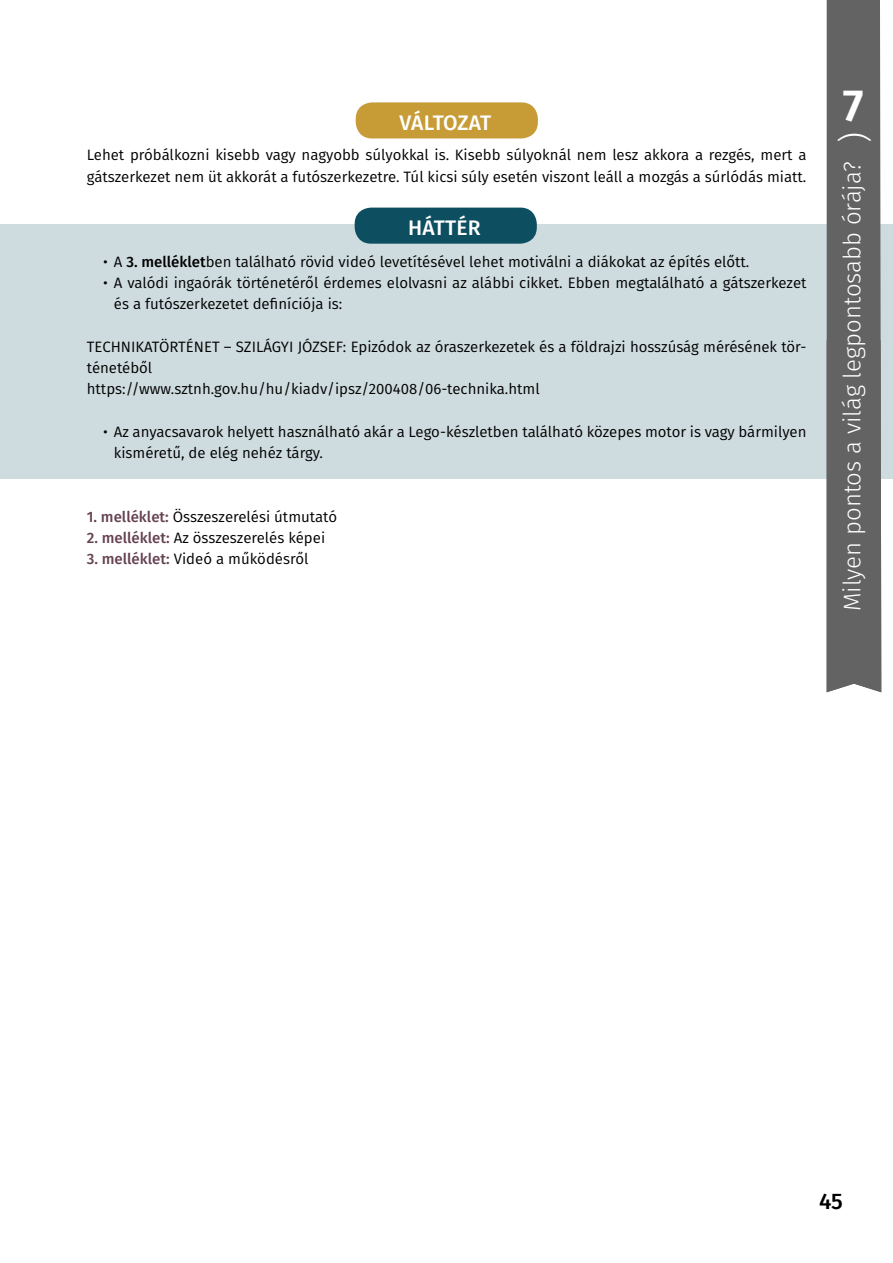
<style>
.page{position:relative;width:893px;height:1263px;background:#fff}
.page>*{position:absolute;margin:0;border:0;box-sizing:border-box;transform-origin:0 0}
.t1{font:600 45px "Fira Sans";color:#fff}
.t2{font:300 34.5px "Fira Sans";color:#fff}
.t3{font:300 24px "Fira Sans";color:#fff}
.t4{font:500 22.5px "Fira Sans";color:#000}
.t5{font:500 21px "Fira Sans";color:#fff}
.t6{font:15px/21.3px "Fira Sans";color:#000}
.s1{font-weight:500}
.s2{font-weight:500;color:#654252}
</style>
<div class="page">
<div style="left:0;top:225px;width:893px;height:254px;background:#cfdcdf"></div>
<div style="left:827px;top:0;width:54px;height:692px;background:#646363"></div>
<div style="left:355px;top:208px;width:182px;height:36px;background:#0d4f61;border-radius:17px"></div>
<div style="left:356px;top:102px;width:182px;height:36px;background:#c79c37;border-radius:17px"></div>
<h3 class="t5" style="left:399px;top:106px;width:93px">VÁLTOZAT</h3>
<p class="t6" style="left:87px;top:144px;width:721px">Lehet próbálkozni kisebb vagy nagyobb súlyokkal is. Kisebb súlyoknál nem lesz akkora a rezgés, mert a gátszerkezet nem üt akkorát a futószerkezetre. Túl kicsi súly esetén viszont leáll a mozgás a súrlódás miatt.</p>
<h3 class="t5" style="left:408px;top:211px;width:74px">HÁTTÉR</h3>
<p class="t6" style="left:103px;top:250px;width:648px">• A <span class="s1">3. melléklet</span>ben található rövid videó levetítésével lehet motiválni a diákokat az építés előtt.</p>
<p class="t6" style="left:114px;top:272px;width:694px;text-indent:-11px">• A valódi ingaórák történetéről érdemes elolvasni az alábbi cikket. Ebben megtalálható a gátszerkezet és a futószerkezetet definíciója is:</p>
<p class="t6" style="left:87px;top:335px;width:721px">TECHNIKATÖRTÉNET – SZILÁGYI JÓZSEF: Epizódok az óraszerkezetek és a földrajzi hosszúság mérésének tör&shy;ténetéből<br>https://www.sztnh.gov.hu/hu/kiadv/ipsz/200408/06-technika.html</p>
<p class="t6" style="left:114px;top:420px;width:694px;text-indent:-11px">• Az anyacsavarok helyett használható akár a Lego-készletben található közepes motor is vagy bármilyen kisméretű, de elég nehéz tárgy.</p>
<p class="t6" style="left:87px;top:505px;width:252px"><span class="s2">1. melléklet:</span> Összeszerelési útmutató</p>
<p class="t6" style="left:87px;top:527px;width:240px"><span class="s2">2. melléklet:</span> Az összeszerelés képei</p>
<p class="t6" style="left:87px;top:548px;width:223px"><span class="s2">3. melléklet:</span> Videó a működésről</p>
<h1 class="t1" style="left:843px;top:68px;width:22px">7</h1>
<h2 class="t2" style="left:830px;top:142px;width:13px;rotate:-90deg">)</h2>
<h3 class="t3" style="left:835px;top:611px;width:451px;rotate:-90deg">Milyen pontos a világ legpontosabb órája?</h3>
<h3 class="t4" style="left:819px;top:1183px;width:25px">45</h3>
</div>
